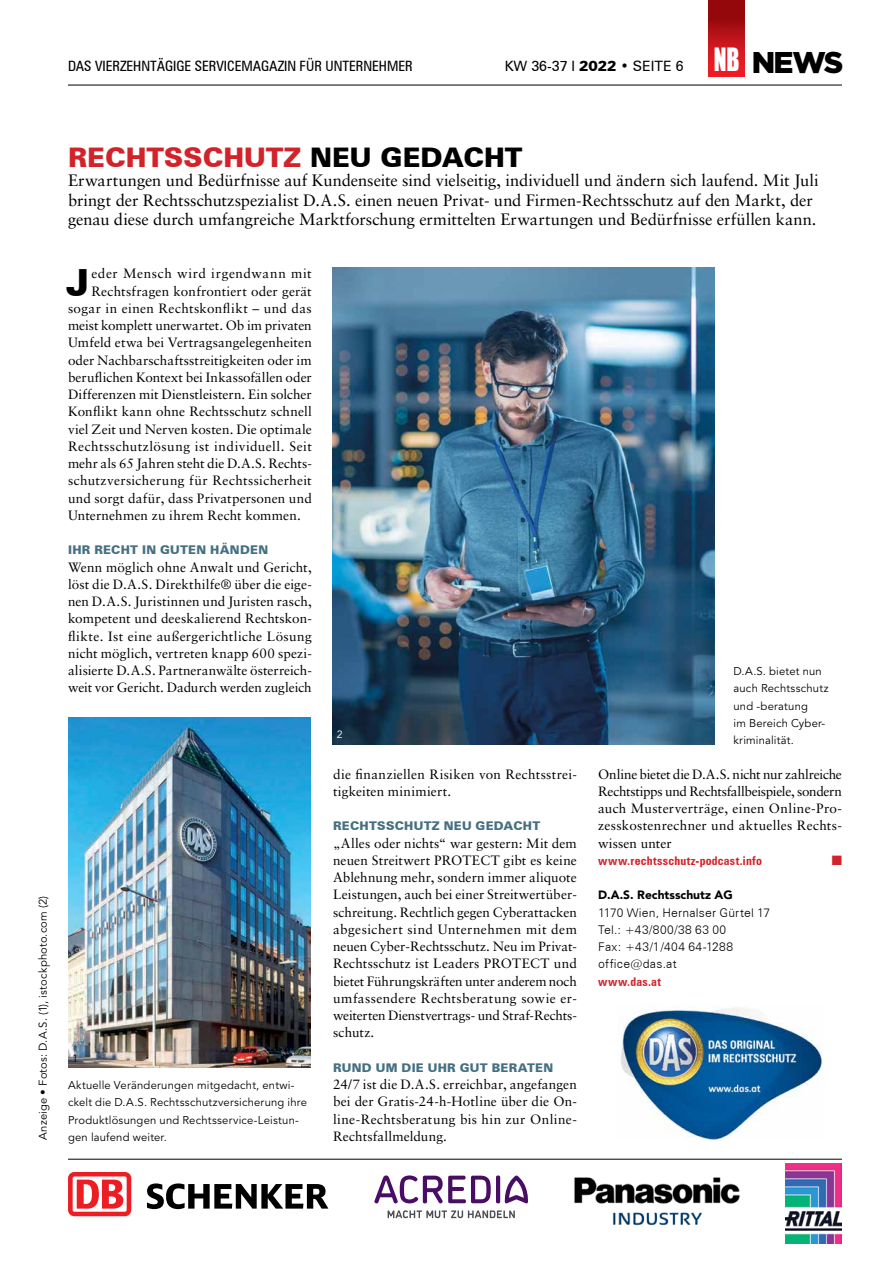
<style>
.page{position:relative;width:893px;height:1263px;background:#fff}
.page>*{position:absolute;margin:0;border:0;box-sizing:border-box;transform-origin:0 0}
.t1{font:900 37.5px "Zurich BT";color:#000}
.t2{font:900 27px "Zurich BT";color:#d2232a}
.t3{font:16.5px/19.5px "Sabon LT Std";letter-spacing:-.005em;color:#000}
.t4{font:condensed 14.25px "Zurich BT";color:#000}
.t5{font:14.25px "Zurich BT";color:#000}
.t6{font:13.5px/17.2px "Sabon LT Std";letter-spacing:.01em;color:#000;text-align:justify}
.t7{font:13.5px "Sabon LT Std";letter-spacing:.035em;color:#000}
.t8{font:13.5px "Sabon LT Std";letter-spacing:.045em;color:#000}
.t9{font:13.5px "Zapf Dingbats";color:#d2232a}
.t10{font:300 12px/17.2px "Zurich BT";letter-spacing:.02em;color:#000}
.t11{font:900 12px "Zurich BT";letter-spacing:.025em;color:#467082}
.t12{font:700 condensed 12px "Zurich BT";letter-spacing:.02em;color:#d2232a}
.t13{font:900 12px "Avenir LT Std";color:#000}
.t14{font:11.25px/17.2px "Avenir LT Std";letter-spacing:.015em;color:#000}
.t15{font:10.5px "Avenir LT Std";color:#000}
.t16{font:10.5px "Avenir LT Std";color:#fff}
.s1{font-weight:900}
.s2{font-family:"Impact";font-size:29.55px;color:#fff}
.s3{font-family:"Gotham";font-weight:900;font-size:30px}
.s4{color:#000}
</style>
<div class="page">
<div style="left:708px;top:0;width:36px;height:76px;background:linear-gradient(to bottom,#830407,#f62029)"></div>
<hr style="left:68px;top:85px;width:774px;height:1px;background:#000">
<img style="left:786px;top:1164px;width:56px;height:79px">
<div style="left:68px;top:1172px;width:63px;height:44px;background:#ed1d24;border-radius:6px"></div>
<div style="left:73px;top:1176px;width:54px;height:36px;background:#fff;border-radius:2px"></div>
<svg style="left:77px;top:1179px;width:46px;height:29px"></svg>
<svg style="left:147px;top:1183px;width:181px;height:26px"></svg>
<svg style="left:388px;top:1210px;width:127px;height:8px"></svg>
<svg style="left:374px;top:1175px;width:117px;height:28px"></svg>
<hr style="left:496px;top:1175px;width:4px;height:28px;background:#4a0d66;border-radius:2px">
<svg style="left:504px;top:1175px;width:24px;height:28px"></svg>
<hr style="left:68px;top:1159px;width:774px;height:1px;background:#000">
<img style="left:574px;top:1177px;width:166px;height:49px">
<img style="left:68px;top:718px;width:242px;height:349px">
<img style="left:333px;top:268px;width:381px;height:476px">
<img style="left:620px;top:1007px;width:202px;height:134px">
<p class="t4" style="left:68px;top:57px;width:346px">DAS VIERZEHNTÄGIGE SERVICEMAGAZIN FÜR UNTERNEHMER</p>
<p class="t5" style="left:505px;top:57px;width:340px">KW 36-37 l <span class="s1">2022</span> • SEITE 6 <span class="s2">NB</span> <span class="s3">NEWS</span></p>
<p class="t14" style="left:35px;top:1140px;width:245px;rotate:-90deg">Anzeige • Fotos: D.A.S. (1), istockphoto.com (2)</p>
<h2 class="t2" style="left:68px;top:141px;width:456px">RECHTSSCHUTZ <span class="s4">NEU GEDACHT</span></h2>
<p class="t3" style="left:68px;top:171px;width:752px">Erwartungen und Bedürfnisse auf Kundenseite sind vielseitig, individuell und ändern sich laufend. Mit Juli bringt der Rechtsschutzspezialist D.A.S. einen neuen Privat- und Firmen-Rechtsschutz auf den Markt, der genau diese durch umfangreiche Marktforschung ermittelten Erwartungen und Bedürfnisse erfüllen kann.</p>
<h1 class="t1" style="left:66px;top:259px;width:24px">J</h1>
<p class="t8" style="left:91px;top:266px;width:222px">eder Mensch wird irgendwann mit</p>
<p class="t6" style="left:91px;top:282px;width:222px">Rechtsfragen konfrontiert oder gerät</p>
<p class="t6" style="left:68px;top:299px;width:245px">sogar in einen Rechtskonflikt – und das</p>
<p class="t6" style="left:68px;top:317px;width:245px">meist komplett unerwartet. Ob im privaten</p>
<p class="t6" style="left:68px;top:334px;width:245px">Umfeld etwa bei Vertragsangelegenheiten</p>
<p class="t6" style="left:68px;top:351px;width:245px">oder Nachbarschaftsstreitigkeiten oder im</p>
<p class="t6" style="left:68px;top:368px;width:245px">beruflichen Kontext bei Inkassofällen oder</p>
<p class="t6" style="left:68px;top:386px;width:245px">Differenzen mit Dienstleistern. Ein solcher</p>
<p class="t6" style="left:68px;top:403px;width:245px">Konflikt kann ohne Rechtsschutz schnell</p>
<p class="t6" style="left:68px;top:420px;width:245px">viel Zeit und Nerven kosten. Die optimale</p>
<p class="t7" style="left:68px;top:438px;width:245px">Rechtsschutzlösung ist individuell. Seit</p>
<p class="t6" style="left:68px;top:455px;width:245px">mehr als 65 Jahren steht die D.A.S. Rechts-</p>
<p class="t6" style="left:68px;top:472px;width:245px">schutzversicherung für Rechtssicherheit</p>
<p class="t6" style="left:68px;top:489px;width:245px">und sorgt dafür, dass Privatpersonen und</p>
<p class="t6" style="left:68px;top:506px;width:234px">Unternehmen zu ihrem Recht kommen.</p>
<p class="t11" style="left:68px;top:543px;width:202px">IHR RECHT IN GUTEN HÄNDEN</p>
<p class="t6" style="left:68px;top:558px;width:245px">Wenn möglich ohne Anwalt und Gericht, löst die D.A.S. Direkthilfe® über die eige&shy;nen D.A.S. Juristinnen und Juristen rasch, kompetent und deeskalierend Rechtskon&shy;flikte. Ist eine außergerichtliche Lösung nicht möglich, vertreten knapp 600 spezi&shy;alisierte D.A.S. Partneranwälte österreich&shy;weit vor Gericht. Dadurch werden zugleich</p>
<p class="t15" style="left:72px;top:1052px;width:7px">1</p>
<p class="t14" style="left:68px;top:1077px;width:241px">Aktuelle Veränderungen mitgedacht, entwi&shy;ckelt die D.A.S. Rechtsschutzversicherung ihre Produktlösungen und Rechtsservice-Leistun&shy;gen laufend weiter.</p>
<p class="t16" style="left:337px;top:728px;width:7px">2</p>
<p class="t6" style="left:333px;top:765px;width:245px">die finanziellen Risiken von Rechtsstrei&shy;tigkeiten minimiert.</p>
<p class="t11" style="left:333px;top:819px;width:209px">RECHTSSCHUTZ NEU GEDACHT</p>
<p class="t6" style="left:333px;top:834px;width:245px">„Alles oder nichts“ war gestern: Mit dem neuen Streitwert PROTECT gibt es keine Ablehnung mehr, sondern immer aliquote Leistungen, auch bei einer Streitwertüber&shy;schreitung. Rechtlich gegen Cyberattacken abgesichert sind Unternehmen mit dem neuen Cyber-Rechtsschutz. Neu im Privat-Rechtsschutz ist Leaders PROTECT und bietet Führungskräften unter anderem noch umfassendere Rechtsberatung sowie er&shy;weiterten Dienstvertrags- und Straf-Rechts&shy;schutz.</p>
<p class="t11" style="left:333px;top:1060px;width:222px">RUND UM DIE UHR GUT BERATEN</p>
<p class="t6" style="left:333px;top:1076px;width:245px">24/7 ist die D.A.S. erreichbar, angefangen bei der Gratis-24-h-Hotline über die On&shy;line-Rechtsberatung bis hin zur Online-Rechtsfallmeldung.</p>
<p class="t14" style="left:733px;top:663px;width:96px">D.A.S. bietet nun auch Rechtsschutz und -beratung<br>im Bereich Cyber&shy;kriminalität.</p>
<p class="t6" style="left:598px;top:765px;width:245px">Online bietet die D.A.S. nicht nur zahlreiche Rechtstipps und Rechtsfallbeispiele, sondern auch Musterverträge, einen Online-Pro&shy;zesskostenrechner und aktuelles Rechts&shy;wissen unter</p>
<p class="t12" style="left:598px;top:853px;width:165px">www.rechtsschutz-podcast.info</p>
<p class="t9" style="left:832px;top:854px;width:12px">■</p>
<p class="t13" style="left:598px;top:888px;width:136px">D.A.S. Rechtsschutz AG</p>
<p class="t10" style="left:598px;top:904px;width:173px">1170 Wien, Hernalser Gürtel 17<br>Tel.: +43/800/38 63 00<br>Fax: +43/1 /404 64-1288 office@das.at</p>
<p class="t12" style="left:598px;top:974px;width:64px">www.das.at</p>
</div>
